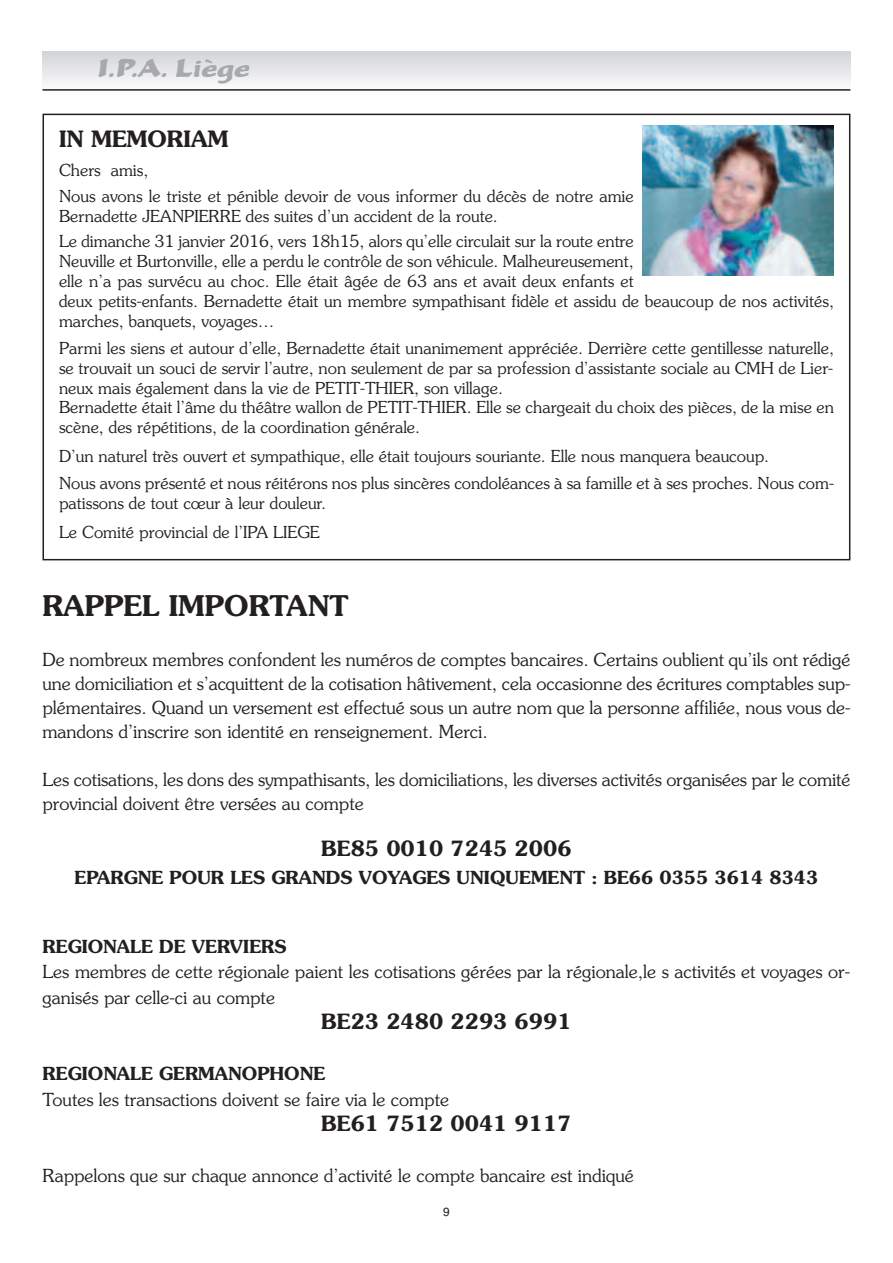
<style>
.page{position:relative;width:893px;height:1263px;background:#fff}
.page>*{position:absolute;margin:0;border:0;box-sizing:border-box;transform-origin:0 0}
.t1{font:600 28.5px "Souvenir";color:#231f20}
.t2{font:27px "Becka Script LT";color:#a8a9ad}
.t3{font:600 22.5px "Souvenir";color:#231f20}
.t4{font:600 21px "Souvenir";color:#231f20}
.t5{font:300 18px/24px "Souvenir";color:#231f20}
.t6{font:600 18px "Souvenir";color:#231f20}
.t7{font:300 16.5px/19.8px "Souvenir";color:#231f20}
.t8{font:12px "Helvetica";color:#231f20}
</style>
<div class="page">
<div style="left:43px;top:51px;width:807px;height:38px;background:linear-gradient(to bottom,#d2d3d5,#f9fafa)"></div>
<hr style="left:43px;top:89px;width:807px;height:2px;background:#231f20">
<div style="left:43px;top:114px;width:807px;height:446px;border:2px solid #231f20"></div>
<img style="left:643px;top:126px;width:191px;height:150px">
<h2 class="t2" style="left:98px;top:52px;width:153px">I.P.A. Liège</h2>
<h3 class="t3" style="left:59px;top:131px;width:171px">IN MEMORIAM</h3>
<p class="t7" style="left:59px;top:158px;width:576px;line-height:25.8px">Chers amis,<br>Nous avons le triste et pénible devoir de vous informer du décès de notre amie</p>
<p class="t7" style="left:59px;top:204px;width:576px;line-height:25.8px">Bernadette JEANPIERRE des suites d’un accident de la route.<br>Le dimanche 31 janvier 2016, vers 18h15, alors qu’elle circulait sur la route entre</p>
<p class="t7" style="left:59px;top:253px;width:776px">Neuville et Burtonville, elle a perdu le contrôle de son véhicule. Malheureusement,<br>elle n’a pas survécu au choc. Elle était âgée de 63 ans et avait deux enfants et<br>deux petits-enfants. Bernadette était un membre sympathisant fidèle et assidu de beaucoup de nos activités, marches, banquets, voyages…</p>
<p class="t7" style="left:59px;top:339px;width:776px">Parmi les siens et autour d’elle, Bernadette était unanimement appréciée. Derrière cette gentillesse naturelle, se trouvait un souci de servir l’autre, non seulement de par sa profession d’assistante sociale au CMH de Lier&shy;neux mais également dans la vie de PETIT-THIER, son village.<br>Bernadette était l’âme du théâtre wallon de PETIT-THIER. Elle se chargeait du choix des pièces, de la mise en scène, des répétitions, de la coordination générale.</p>
<p class="t7" style="left:59px;top:444px;width:776px;line-height:27.3px">D’un naturel très ouvert et sympathique, elle était toujours souriante. Elle nous manquera beaucoup.<br>Nous avons présenté et nous réitérons nos plus sincères condoléances à sa famille et à ses proches. Nous com-</p>
<p class="t7" style="left:59px;top:490px;width:269px;line-height:28.8px">patissons de tout cœur à leur douleur.<br>Le Comité provincial de l’IPA LIEGE</p>
<h1 class="t1" style="left:43px;top:595px;width:308px">RAPPEL IMPORTANT</h1>
<p class="t5" style="left:43px;top:649px;width:809px;text-align:justify">De nombreux membres confondent les numéros de comptes bancaires. Certains oublient qu’ils ont rédigé une domiciliation et s’acquittent de la cotisation hâtivement, cela occasionne des écritures comptables sup&shy;plémentaires. Quand un versement est effectué sous un autre nom que la personne affiliée, nous vous de&shy;mandons d’inscrire son identité en renseignement. Merci.</p>
<p class="t5" style="left:43px;top:769px;width:809px">Les cotisations, les dons des sympathisants, les domiciliations, les diverses activités organisées par le comité provincial doivent être versées au compte</p>
<p class="t4" style="left:321px;top:840px;width:252px">BE85 0010 7245 2006</p>
<p class="t6" style="left:75px;top:871px;width:745px">EPARGNE POUR LES GRANDS VOYAGES UNIQUEMENT : BE66 0355 3614 8343</p>
<p class="t6" style="left:43px;top:940px;width:246px">REGIONALE DE VERVIERS</p>
<p class="t5" style="left:43px;top:960px;width:809px;line-height:25.5px">Les membres de cette régionale paient les cotisations gérées par la régionale,le s activités et voyages or&shy;ganisés par celle-ci au compte</p>
<p class="t4" style="left:321px;top:1014px;width:252px">BE23 2480 2293 6991</p>
<p class="t6" style="left:43px;top:1067px;width:284px">REGIONALE GERMANOPHONE</p>
<p class="t5" style="left:43px;top:1089px;width:408px">Toutes les transactions doivent se faire via le compte</p>
<p class="t4" style="left:321px;top:1116px;width:252px">BE61 7512 0041 9117</p>
<p class="t5" style="left:43px;top:1165px;width:593px">Rappelons que sur chaque annonce d’activité le compte bancaire est indiqué</p>
<p class="t8" style="left:443px;top:1204px;width:8px">9</p>
</div>
